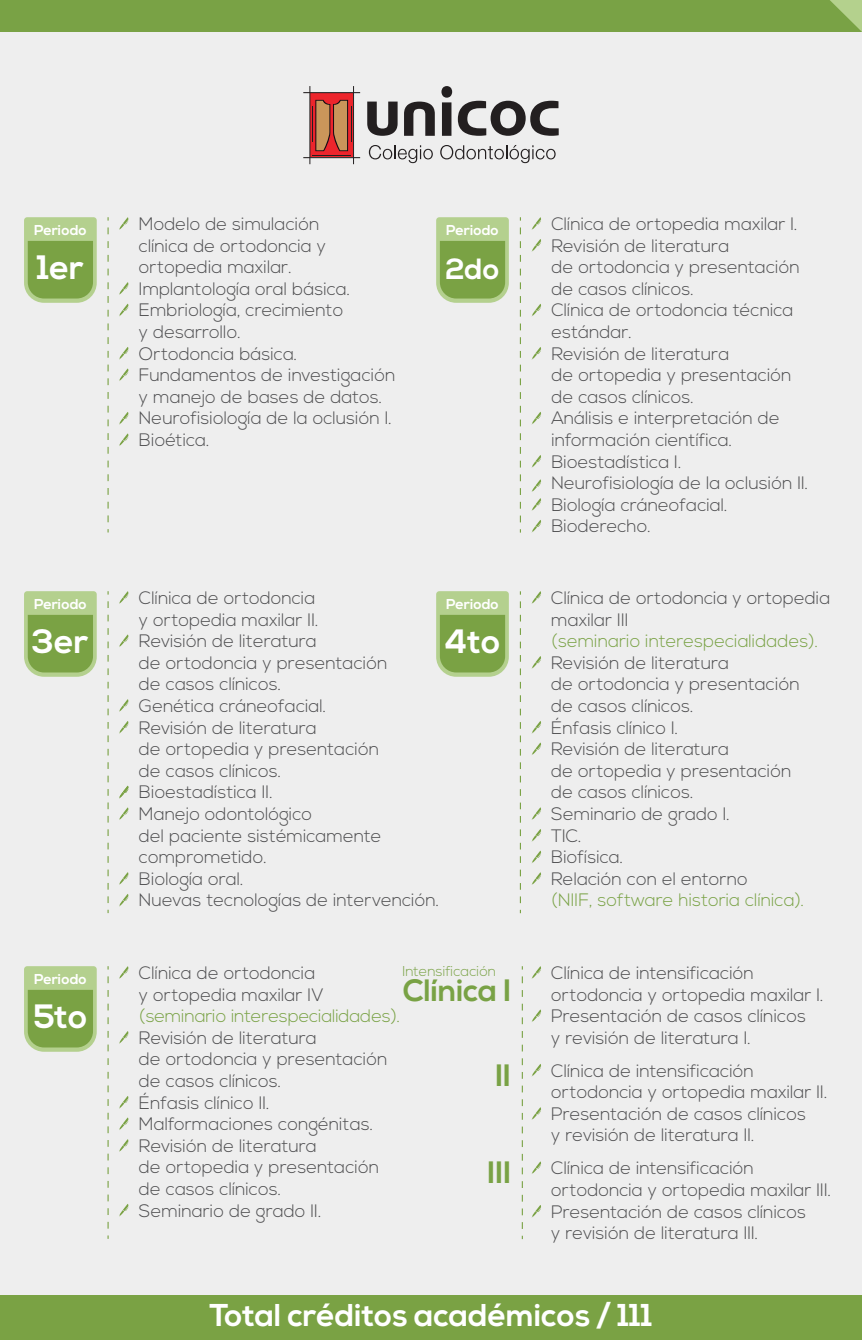
<style>
.page{position:relative;width:862px;height:1340px;background:#fff}
.page>*{position:absolute;margin:0;border:0;box-sizing:border-box;transform-origin:0 0}
.t1{font:700 33.75px "Nexa";color:#fff}
.t2{font:700 31.5px "Nexa";color:#fff}
.t3{font:700 30.82px "Nexa";color:#79a245}
.t4{font:700 29.25px "Nexa";color:#fff}
.t5{font:300 18px/21.6px "Nexa";color:#4d4d4f}
.t6{font:300 18px "Nexa";color:#79a245}
.t7{font:700 14.4px "Nexa";color:#fff}
.t8{font:300 14.17px "Nexa";color:#79a245}
</style>
<div class="page">
<div style="left:0;top:0;width:861px;height:1339px;background:#eee"></div>
<div style="left:0;top:0;width:861px;height:32px;background:#79a245"></div>
<svg style="left:830px;top:0;width:31px;height:31px"></svg>
<svg style="left:519px;top:227px;width:1px;height:305px"></svg>
<svg style="left:531px;top:217px;width:10px;height:13px"></svg>
<svg style="left:531px;top:239px;width:10px;height:13px"></svg>
<svg style="left:532px;top:304px;width:9px;height:12px"></svg>
<svg style="left:531px;top:347px;width:10px;height:13px"></svg>
<svg style="left:532px;top:412px;width:9px;height:12px"></svg>
<svg style="left:531px;top:455px;width:10px;height:13px"></svg>
<svg style="left:531px;top:479px;width:10px;height:13px"></svg>
<svg style="left:531px;top:498px;width:10px;height:13px"></svg>
<svg style="left:532px;top:520px;width:9px;height:12px"></svg>
<svg style="left:436px;top:217px;width:72px;height:86px;background:#93b565"></svg>
<svg style="left:107px;top:227px;width:2px;height:305px"></svg>
<svg style="left:119px;top:217px;width:10px;height:13px"></svg>
<svg style="left:119px;top:282px;width:10px;height:13px"></svg>
<svg style="left:119px;top:304px;width:10px;height:12px"></svg>
<svg style="left:119px;top:347px;width:10px;height:13px"></svg>
<svg style="left:119px;top:368px;width:10px;height:13px"></svg>
<svg style="left:119px;top:412px;width:10px;height:13px"></svg>
<svg style="left:119px;top:433px;width:10px;height:13px"></svg>
<svg style="left:24px;top:217px;width:73px;height:86px;background:#94b666"></svg>
<svg style="left:519px;top:601px;width:1px;height:312px"></svg>
<svg style="left:531px;top:591px;width:10px;height:13px"></svg>
<svg style="left:531px;top:656px;width:10px;height:13px"></svg>
<svg style="left:531px;top:742px;width:10px;height:13px"></svg>
<svg style="left:532px;top:721px;width:9px;height:12px"></svg>
<svg style="left:531px;top:807px;width:10px;height:13px"></svg>
<svg style="left:532px;top:829px;width:9px;height:12px"></svg>
<svg style="left:532px;top:850px;width:9px;height:13px"></svg>
<svg style="left:531px;top:872px;width:10px;height:13px"></svg>
<svg style="left:436px;top:591px;width:72px;height:85px;background:#92b564"></svg>
<svg style="left:107px;top:601px;width:2px;height:312px"></svg>
<svg style="left:119px;top:591px;width:10px;height:13px"></svg>
<svg style="left:119px;top:699px;width:10px;height:13px"></svg>
<svg style="left:119px;top:721px;width:10px;height:12px"></svg>
<svg style="left:119px;top:894px;width:10px;height:12px"></svg>
<svg style="left:119px;top:872px;width:10px;height:13px"></svg>
<svg style="left:119px;top:785px;width:10px;height:13px"></svg>
<svg style="left:119px;top:807px;width:10px;height:13px"></svg>
<svg style="left:119px;top:634px;width:10px;height:13px"></svg>
<svg style="left:24px;top:591px;width:73px;height:85px;background:#93b565"></svg>
<svg style="left:107px;top:976px;width:2px;height:262px"></svg>
<svg style="left:119px;top:966px;width:10px;height:13px"></svg>
<svg style="left:119px;top:1031px;width:10px;height:12px"></svg>
<svg style="left:119px;top:1096px;width:10px;height:12px"></svg>
<svg style="left:119px;top:1117px;width:10px;height:13px"></svg>
<svg style="left:119px;top:1139px;width:10px;height:13px"></svg>
<svg style="left:119px;top:1204px;width:10px;height:12px"></svg>
<svg style="left:24px;top:966px;width:73px;height:85px;background:#93b565"></svg>
<svg style="left:521px;top:976px;width:1px;height:263px"></svg>
<svg style="left:531px;top:966px;width:10px;height:13px"></svg>
<svg style="left:531px;top:1009px;width:10px;height:13px"></svg>
<svg style="left:532px;top:1064px;width:9px;height:12px"></svg>
<svg style="left:531px;top:1107px;width:10px;height:13px"></svg>
<svg style="left:531px;top:1161px;width:10px;height:13px"></svg>
<svg style="left:532px;top:1205px;width:9px;height:12px"></svg>
<svg style="left:303px;top:86px;width:57px;height:78px"></svg>
<svg style="left:367px;top:102px;width:30px;height:34px"></svg>
<svg style="left:404px;top:102px;width:30px;height:34px"></svg>
<svg style="left:441px;top:86px;width:117px;height:50px"></svg>
<svg style="left:368px;top:145px;width:64px;height:18px"></svg>
<svg style="left:440px;top:145px;width:115px;height:18px"></svg>
<div style="left:0;top:1295px;width:861px;height:44px;background:#7aa244"></div>
<p class="t7" style="left:34px;top:222px;width:54px">Periodo</p>
<h1 class="t1" style="left:37px;top:248px;width:48px">1er</h1>
<p class="t5" style="left:139px;top:214px;width:182px">Modelo de simulación</p>
<p class="t5" style="left:139px;top:235px;width:258px">clínica de ortodoncia y ortopedia maxilar.<br>Implantología oral básica.<br>Embriología, crecimiento<br>y desarrollo.<br>Ortodoncia básica.<br>Fundamentos de investigación y manejo de bases de datos.<br>Neurofisiología de la oclusión I.<br>Bioética.</p>
<p class="t7" style="left:446px;top:222px;width:54px">Periodo</p>
<h3 class="t4" style="left:445px;top:252px;width:56px">2do</h3>
<p class="t5" style="left:551px;top:214px;width:258px">Clínica de ortopedia maxilar I.<br>Revisión de literatura<br>de ortodoncia y presentación de casos clínicos.<br>Clínica de ortodoncia técnica estándar.<br>Revisión de literatura<br>de ortopedia y presentación de casos clínicos.<br>Análisis e interpretación de información científica.<br>Bioestadística I.<br>Neurofisiología de la oclusión II.<br>Biología cráneofacial.<br>Bioderecho.</p>
<p class="t7" style="left:34px;top:596px;width:54px">Periodo</p>
<h1 class="t1" style="left:32px;top:622px;width:58px">3er</h1>
<p class="t5" style="left:139px;top:588px;width:178px">Clínica de ortodoncia</p>
<p class="t7" style="left:446px;top:596px;width:54px">Periodo</p>
<p class="t5" style="left:139px;top:609px;width:302px">y ortopedia maxilar II.<br>Revisión de literatura<br>de ortodoncia y presentación<br>de casos clínicos.<br>Genética cráneofacial.<br>Revisión de literatura<br>de ortopedia y presentación<br>de casos clínicos.<br>Bioestadística II.<br>Manejo odontológico<br>del paciente sistémicamente comprometido.<br>Biología oral.<br>Nuevas tecnologías de intervención.</p>
<h1 class="t1" style="left:444px;top:622px;width:57px">4to</h1>
<p class="t5" style="left:551px;top:588px;width:280px">Clínica de ortodoncia y ortopedia maxilar III</p>
<p class="t6" style="left:551px;top:630px;width:268px">(seminario interespecialidades).</p>
<p class="t5" style="left:551px;top:652px;width:250px">Revisión de literatura<br>de ortodoncia y presentación de casos clínicos.<br>Énfasis clínico I.<br>Revisión de literatura<br>de ortopedia y presentación de casos clínicos.<br>Seminario de grado I.<br>TIC.<br>Biofísica.<br>Relación con el entorno</p>
<p class="t6" style="left:551px;top:890px;width:254px">(NIIF, software historia clínica).</p>
<p class="t8" style="left:402px;top:962px;width:95px">Intensificación</p>
<h3 class="t3" style="left:402px;top:972px;width:110px">Clínica I</h3>
<p class="t5" style="left:139px;top:962px;width:186px">Clínica de ortodoncia y ortopedia maxilar IV</p>
<p class="t6" style="left:139px;top:1005px;width:262px">(seminario interespecialidades).</p>
<p class="t5" style="left:139px;top:1027px;width:250px">Revisión de literatura<br>de ortodoncia y presentación de casos clínicos.<br>Énfasis clínico II.<br>Malformaciones congénitas.<br>Revisión de literatura<br>de ortopedia y presentación de casos clínicos.<br>Seminario de grado II.</p>
<p class="t7" style="left:34px;top:971px;width:54px">Periodo</p>
<p class="t5" style="left:551px;top:962px;width:274px">Clínica de intensificación ortodoncia y ortopedia maxilar I.<br>Presentación de casos clínicos<br>y revisión de literatura I.</p>
<p class="t5" style="left:551px;top:1060px;width:277px">Clínica de intensificación ortodoncia y ortopedia maxilar II.<br>Presentación de casos clínicos<br>y revisión de literatura II.</p>
<p class="t5" style="left:551px;top:1158px;width:281px">Clínica de intensificación ortodoncia y ortopedia maxilar III.<br>Presentación de casos clínicos<br>y revisión de literatura III.</p>
<h1 class="t1" style="left:33px;top:997px;width:56px">5to</h1>
<h3 class="t3" style="left:495px;top:1057px;width:17px">II</h3>
<h3 class="t3" style="left:487px;top:1154px;width:25px">III</h3>
<h2 class="t2" style="left:209px;top:1297px;width:444px">Total créditos académicos / 111</h2>
</div>
